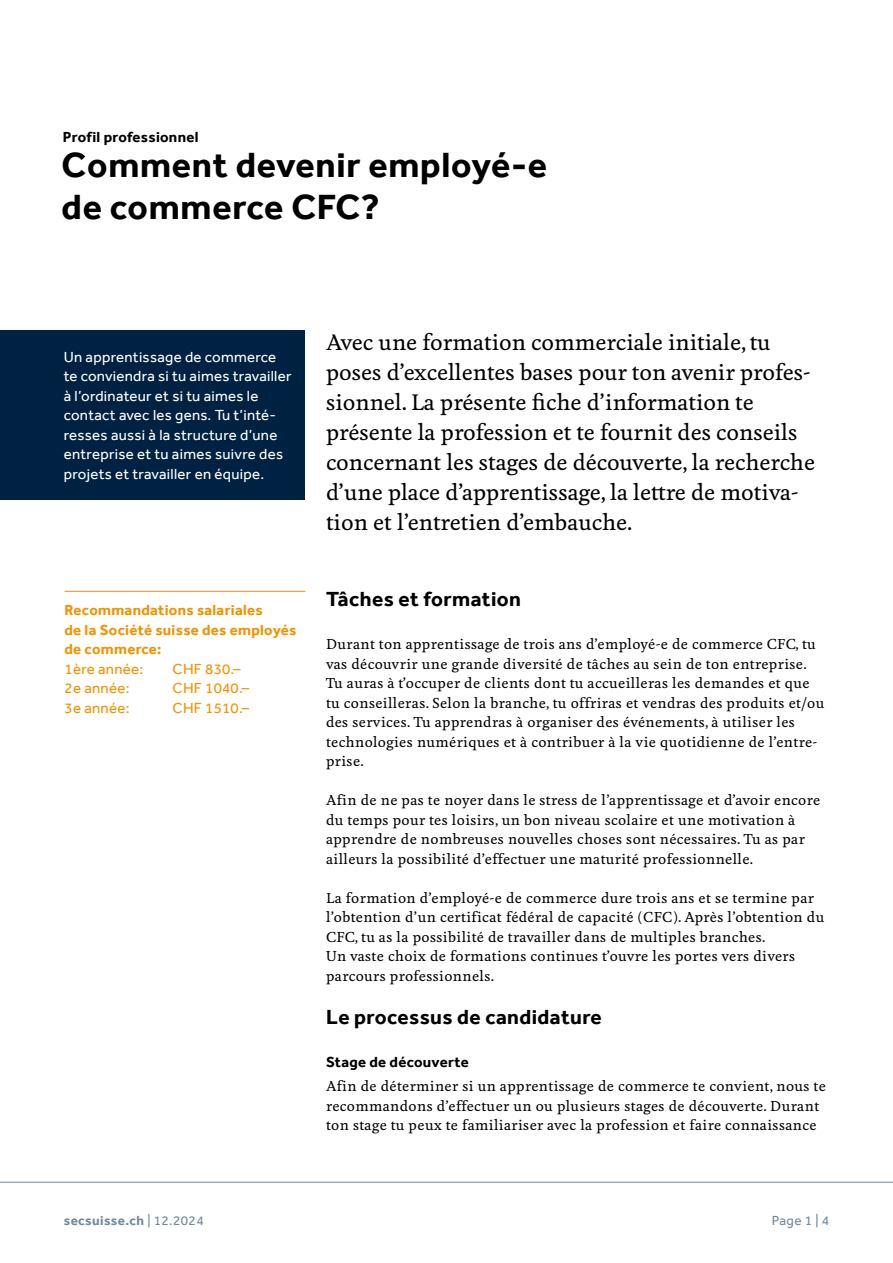
<style>
.page{position:relative;width:893px;height:1263px;background:#fff}
.page>*{position:absolute;margin:0;border:0;box-sizing:border-box;transform-origin:0 0}
.t1{font:700 36px/42px "Effra";letter-spacing:.02em;color:#000}
.t2{font:500 21px/30px "Feijoa";color:#000}
.t3{font:700 21px "Effra";letter-spacing:.02em;color:#000}
.t4{font:15px/19.5px "Effra";letter-spacing:.02em;color:#fff}
.t5{font:700 15px/19.5px "Effra";letter-spacing:.02em;color:#f39200}
.t6{font:15px "Effra";letter-spacing:.02em;color:#f39200}
.t7{font:700 15px "Effra";letter-spacing:.02em;color:#000}
.t8{font:500 13.5px/19.5px "Feijoa";letter-spacing:.03em;color:#000}
.t9{font:700 13.5px "Effra";letter-spacing:.03em;color:#71879e}
.t10{font:13.5px "Effra";color:#71879e}
.s1{font-weight:400}
</style>
<div class="page">
<hr style="left:0;top:1182px;width:893px;height:1px;background:#71879e">
<hr style="left:65px;top:591px;width:240px;height:1px;background:#f39200">
<div style="left:0;top:331px;width:305px;height:169px;background:#002242"></div>
<p class="t7" style="left:63px;top:128px;width:137px">Profil professionnel</p>
<h1 class="t1" style="left:62px;top:143px;width:487px">Comment devenir employé-e de commerce CFC?</h1>
<p class="t4" style="left:64px;top:347px;width:229px">Un apprentissage de commerce te conviendra si tu aimes travailler à l’ordinateur et si tu aimes le contact avec les gens. Tu t’inté&shy;resses aussi à la structure d’une entreprise et tu aimes suivre des projets et travailler en équipe.</p>
<p class="t5" style="left:65px;top:600px;width:233px">Recommandations salariales<br>de la Société suisse des employés de commerce:</p>
<p class="t6" style="left:65px;top:660px;width:80px">1ère année:</p>
<p class="t6" style="left:173px;top:660px;width:70px">CHF 830.–</p>
<p class="t6" style="left:65px;top:679px;width:67px">2e année:</p>
<p class="t6" style="left:173px;top:679px;width:78px">CHF 1040.–</p>
<p class="t6" style="left:65px;top:699px;width:67px">3e année:</p>
<p class="t6" style="left:173px;top:699px;width:78px">CHF 1510.–</p>
<p class="t2" style="left:326px;top:328px;width:491px">Avec une formation commerciale initiale, tu poses d’excellentes bases pour ton avenir profes&shy;sionnel. La présente fiche d’information te présente la profession et te fournit des conseils concernant les stages de découverte, la recherche d’une place d’apprentissage, la lettre de motiva&shy;tion et l’entretien d’embauche.</p>
<h2 class="t3" style="left:326px;top:586px;width:197px">Tâches et formation</h2>
<p class="t8" style="left:326px;top:635px;width:500px">Durant ton apprentissage de trois ans d’employé-e de commerce CFC, tu vas découvrir une grande diversité de tâches au sein de ton entreprise.<br>Tu auras à t’occuper de clients dont tu accueilleras les demandes et que tu conseilleras. Selon la branche, tu offriras et vendras des produits et/ou des services. Tu apprendras à organiser des événements, à utiliser les technologies numériques et à contribuer à la vie quotidienne de l’entre&shy;prise.</p>
<p class="t8" style="left:326px;top:791px;width:496px">Afin de ne pas te noyer dans le stress de l’apprentissage et d’avoir encore du temps pour tes loisirs, un bon niveau scolaire et une motivation à apprendre de nombreuses nouvelles choses sont nécessaires. Tu as par ailleurs la possibilité d’effectuer une maturité professionnelle.</p>
<p class="t8" style="left:326px;top:888px;width:500px">La formation d’employé-e de commerce dure trois ans et se termine par l’obtention d’un certificat fédéral de capacité (CFC). Après l’obtention du CFC, tu as la possibilité de travailler dans de multiples branches.<br>Un vaste choix de formations continues t’ouvre les portes vers divers parcours professionnels.</p>
<h2 class="t3" style="left:326px;top:1005px;width:277px">Le processus de candidature</h2>
<p class="t7" style="left:326px;top:1053px;width:144px">Stage de découverte</p>
<p class="t8" style="left:326px;top:1077px;width:501px">Afin de déterminer si un apprentissage de commerce te convient, nous te recommandons d’effectuer un ou plusieurs stages de découverte. Durant ton stage tu peux te familiariser avec la profession et faire connaissance</p>
<p class="t9" style="left:64px;top:1212px;width:141px">secsuisse.ch <span class="s1">| 12.2024</span></p>
<p class="t10" style="left:772px;top:1212px;width:59px">Page 1 | 4</p>
</div>
